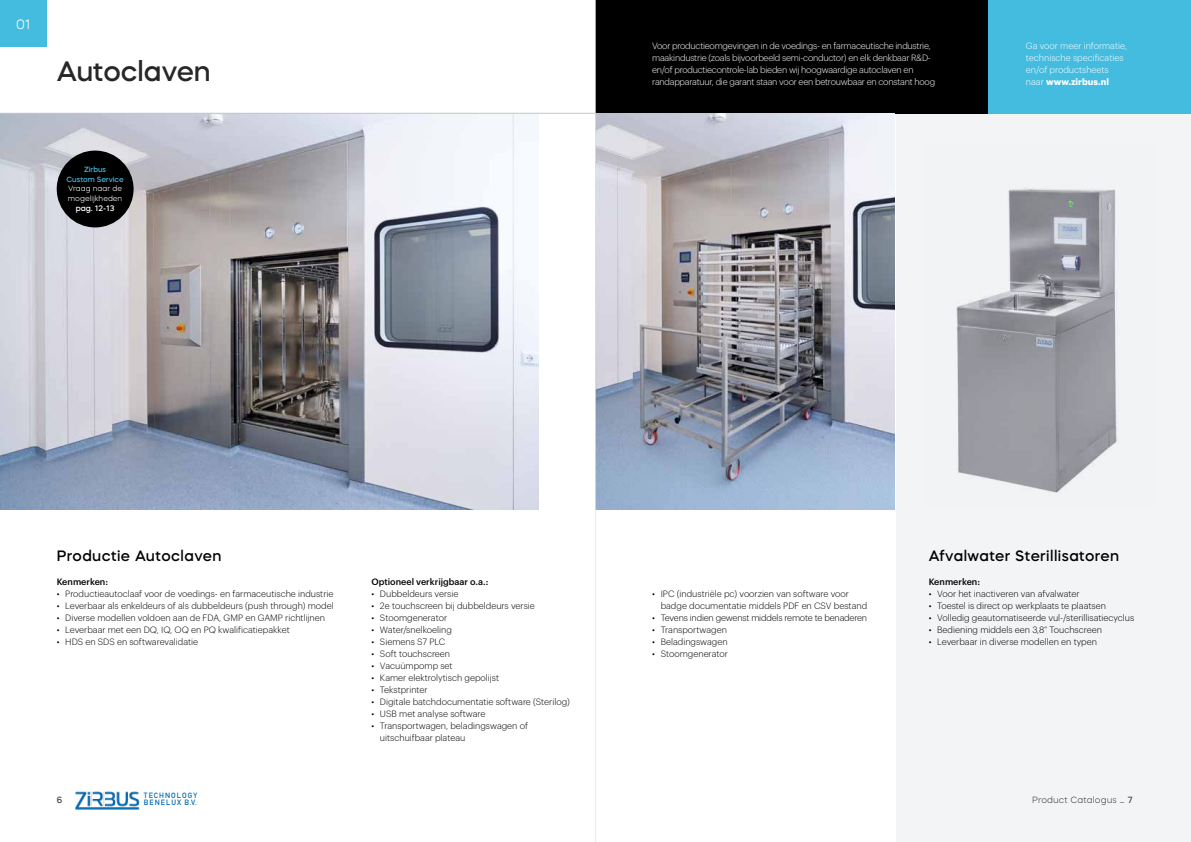
<style>
.page{position:relative;width:1191px;height:842px;background:#fff}
.page>*{position:absolute;margin:0;border:0;box-sizing:border-box;transform-origin:0 0}
.t1{font:500 28px "Mazzard H";color:#272727}
.t2{font:500 15px "Mazzard H";letter-spacing:.03em;color:#000}
.t3{font:300 13.5px "Mazzard H";color:#fff}
.t4{font:300 9px/12px "Graphik";color:#000}
.t5{font:300 9px/12px "Graphik";letter-spacing:-.025em;color:#fff;text-align:justify}
.t6{font:300 9px/12px "Graphik";color:#fff}
.t7{font:500 9px "Graphik";color:#000}
.t8{font:300 9px "Graphik";letter-spacing:-.02em;color:#000}
.t9{font:300 9px "Mazzard H";letter-spacing:.01em;color:#4a4a49}
.t10{font:500 9px "Mazzard H";color:#4a4a49}
.t11{font:500 8px "Mazzard H";color:#fff}
.t12{font:300 7.5px/9.5px "Mazzard H";color:#fff}
.t13{font:700 7.5px/7px "DIN Alternate";letter-spacing:.14em;color:#006bb2}
.t14{font:500 7.5px/9.5px "Mazzard H";color:#44bce0;text-align:center}
.s1{font-weight:700}
.s2{font-weight:500}
</style>
<div class="page">
<div style="left:896px;top:113px;width:295px;height:729px;background:#f2f4f6"></div>
<img style="left:75px;top:791px;width:65px;height:19px">
<div style="left:595px;top:0;width:393px;height:113px;background:#000"></div>
<div style="left:988px;top:0;width:203px;height:113px;background:#44bce0"></div>
<img style="left:0;top:114px;width:539px;height:395px">
<img style="left:596px;top:114px;width:298px;height:395px">
<div style="left:57px;top:151px;width:77px;height:76px;background:#000;border-radius:50%"></div>
<hr style="left:0;top:113px;width:595px;height:1px;background:#c6c6c6">
<div style="left:0;top:0;width:47px;height:47px;background:#44bce0"></div>
<img style="left:956px;top:188px;width:161px;height:305px">
<hr style="left:595px;top:0;width:1px;height:842px;background:#e3e3e3">
<h3 class="t3" style="left:16px;top:15px;width:16px">01</h3>
<h1 class="t1" style="left:57px;top:53px;width:156px">Autoclaven</h1>
<p class="t14" style="left:67px;top:165px;width:58px">Zirbus<br>Custom Service</p>
<p class="t12" style="left:68px;top:184px;width:56px">Vraag naar de mogelijkheden</p>
<p class="t11" style="left:76px;top:203px;width:40px">pag. 12-13</p>
<p class="t5" style="left:652px;top:39px;width:280px">Voor productieomgevingen in de voedings- en farmaceutische industrie, maakindustrie (zoals bijvoorbeeld semi-conductor) en elk denkbaar R&amp;D&shy;en/of productiecontrole-lab bieden wij hoogwaardige autoclaven en</p>
<p class="t5" style="left:652px;top:75px;width:284px">randapparatuur, die garant staan voor een betrouwbaar en constant hoog</p>
<p class="t6" style="left:1026px;top:39px;width:103px">Ga voor meer informatie, technische specificaties en/of productsheets naar <span class="s1">www.zirbus.nl</span></p>
<h2 class="t2" style="left:57px;top:546px;width:166px">Productie Autoclaven</h2>
<p class="t7" style="left:57px;top:575px;width:53px">Kenmerken:</p>
<p class="t4" style="left:57px;top:587px;width:278px">• Productieautoclaaf voor de voedings- en farmaceutische industrie</p>
<p class="t4" style="left:57px;top:599px;width:278px">• Leverbaar als enkeldeurs of als dubbeldeurs (push through) model</p>
<p class="t4" style="left:57px;top:611px;width:270px">• Diverse modellen voldoen aan de FDA, GMP en GAMP richtlijnen</p>
<p class="t4" style="left:57px;top:623px;width:235px">• Leverbaar met een DQ, IQ, OQ en PQ kwalificatiepakket</p>
<p class="t4" style="left:57px;top:635px;width:143px">• HDS en SDS en softwarevalidatie</p>
<p class="t7" style="left:371px;top:575px;width:118px">Optioneel verkrijgbaar o.a.:</p>
<p class="t4" style="left:371px;top:587px;width:88px">• Dubbeldeurs versie</p>
<p class="t4" style="left:371px;top:599px;width:165px">• 2e touchscreen bij dubbeldeurs versie</p>
<p class="t4" style="left:371px;top:611px;width:77px">• Stoomgenerator</p>
<p class="t4" style="left:371px;top:623px;width:82px">• Water/snelkoeling</p>
<p class="t4" style="left:371px;top:635px;width:75px">• Siemens S7 PLC</p>
<p class="t4" style="left:371px;top:647px;width:80px">• Soft touchscreen</p>
<p class="t4" style="left:371px;top:659px;width:83px">• Vacuümpomp set</p>
<p class="t4" style="left:371px;top:671px;width:129px">• Kamer elektrolytisch gepolijst</p>
<p class="t4" style="left:371px;top:683px;width:58px">• Tekstprinter</p>
<p class="t4" style="left:371px;top:695px;width:200px">• Digitale batchdocumentatie software (Sterilog)</p>
<p class="t4" style="left:371px;top:707px;width:116px">• USB met analyse software</p>
<p class="t4" style="left:380px;top:719px;width:150px;text-indent:-9px">• Transportwagen, beladingswagen of uitschuifbaar plateau</p>
<p class="t4" style="left:660px;top:587px;width:208px;text-indent:-9px">• IPC (industriële pc) voorzien van software voor badge documentatie middels PDF en CSV bestand</p>
<p class="t8" style="left:652px;top:611px;width:216px">• Tevens indien gewenst middels remote te benaderen</p>
<p class="t4" style="left:652px;top:623px;width:76px">• Transportwagen</p>
<p class="t4" style="left:652px;top:635px;width:77px">• Beladingswagen</p>
<p class="t4" style="left:652px;top:647px;width:77px">• Stoomgenerator</p>
<h2 class="t2" style="left:928px;top:546px;width:192px">Afvalwater Sterillisatoren</h2>
<p class="t7" style="left:928px;top:575px;width:53px">Kenmerken:</p>
<p class="t4" style="left:928px;top:587px;width:152px">• Voor het inactiveren van afvalwater</p>
<p class="t4" style="left:928px;top:599px;width:179px">• Toestel is direct op werkplaats te plaatsen</p>
<p class="t4" style="left:928px;top:611px;width:207px">• Volledig geautomatiseerde vul-/sterillisatiecyclus</p>
<p class="t4" style="left:928px;top:623px;width:175px">• Bediening middels een 3,8“ Touchscreen</p>
<p class="t4" style="left:928px;top:635px;width:170px">• Leverbaar in diverse modellen en typen</p>
<p class="t13" style="left:144px;top:791px;width:55px">TECHNOLOGY<br>BENELUX B.V.</p>
<p class="t10" style="left:57px;top:794px;width:7px">6</p>
<p class="t9" style="left:1032px;top:795px;width:102px">Product Catalogus – <span class="s2">7</span></p>
</div>
